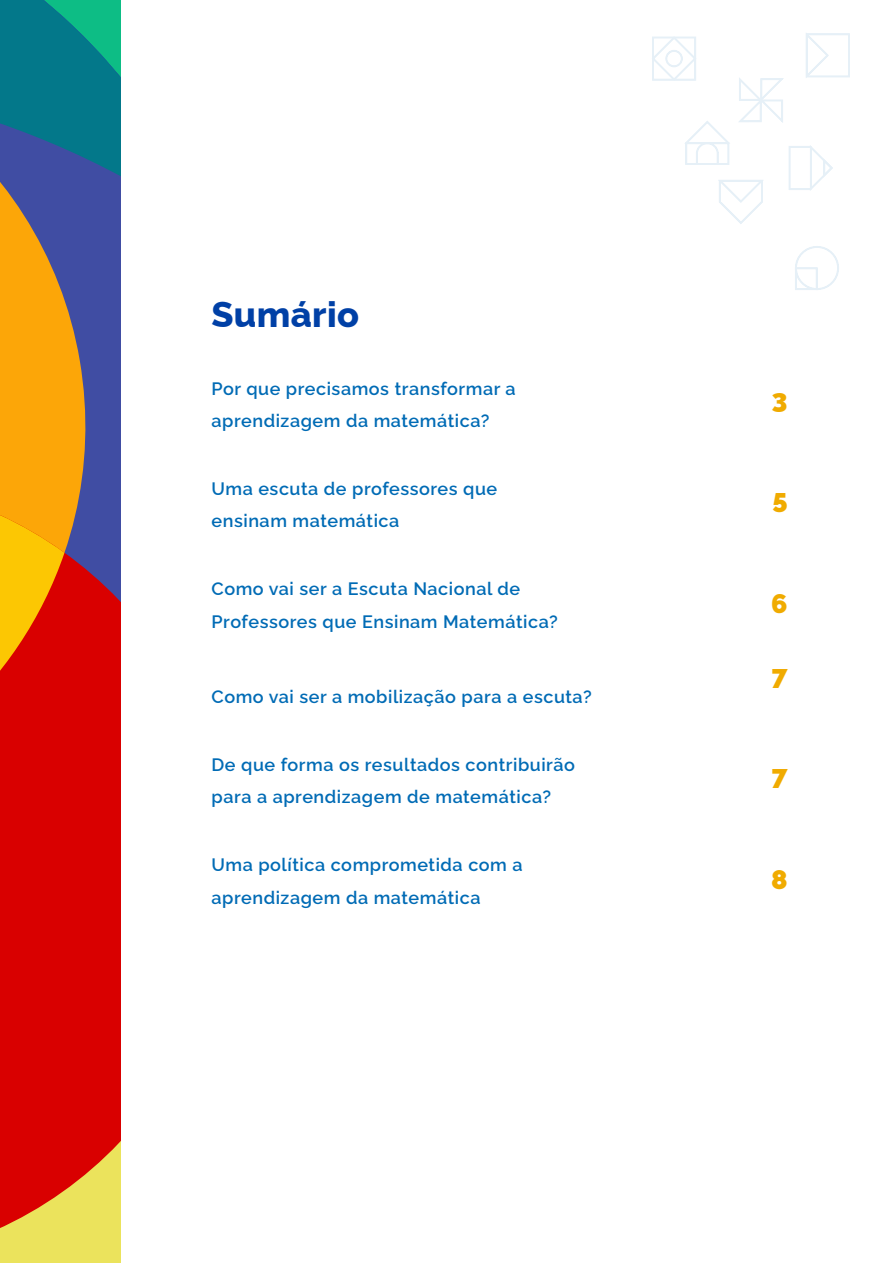
<style>
.page{position:relative;width:893px;height:1263px;background:#fff}
.page>*{position:absolute;margin:0;border:0;box-sizing:border-box;transform-origin:0 0}
.t1{font:800 36px "Rawline";letter-spacing:.01em;color:#0040a6}
.t2{font:900 27px "Rawline";color:#f0ab00}
.t3{font:600 18px/32.4px "Rawline";letter-spacing:.03em;color:#006bb5}
</style>
<div class="page">
<svg style="left:795px;top:246px;width:44px;height:44px"></svg>
<svg style="left:652px;top:33px;width:198px;height:191px"></svg>
<svg style="left:0;top:303px;width:116px;height:145px;background:#c48b36"></svg>
<svg style="left:0;top:448px;width:120px;height:815px;background:#d02517"></svg>
<svg style="left:0;top:466px;width:64px;height:366px;background:#e74d02"></svg>
<svg style="left:0;top:0;width:120px;height:303px;background:#3b7282"></svg>
<h1 class="t1" style="left:212px;top:286px;width:149px">Sumário</h1>
<p class="t3" style="left:212px;top:370px;width:306px">Por que precisamos transformar a aprendizagem da matemática?</p>
<h2 class="t2" style="left:772px;top:382px;width:17px">3</h2>
<p class="t3" style="left:212px;top:471px;width:287px">Uma escuta de professores que ensinam matemática</p>
<h2 class="t2" style="left:772px;top:482px;width:17px">5</h2>
<p class="t3" style="left:212px;top:571px;width:348px">Como vai ser a Escuta Nacional de<br>Professores que Ensinam Matemática?</p>
<h2 class="t2" style="left:771px;top:582px;width:18px">6</h2>
<p class="t3" style="left:212px;top:678px;width:382px">Como vai ser a mobilização para a escuta?</p>
<h2 class="t2" style="left:772px;top:657px;width:18px">7</h2>
<p class="t3" style="left:212px;top:746px;width:365px">De que forma os resultados contribuirão para a aprendizagem de matemática?</p>
<h2 class="t2" style="left:772px;top:758px;width:18px">7</h2>
<p class="t3" style="left:212px;top:847px;width:312px">Uma política comprometida com a aprendizagem da matemática</p>
<h2 class="t2" style="left:771px;top:858px;width:18px">8</h2>
</div>
